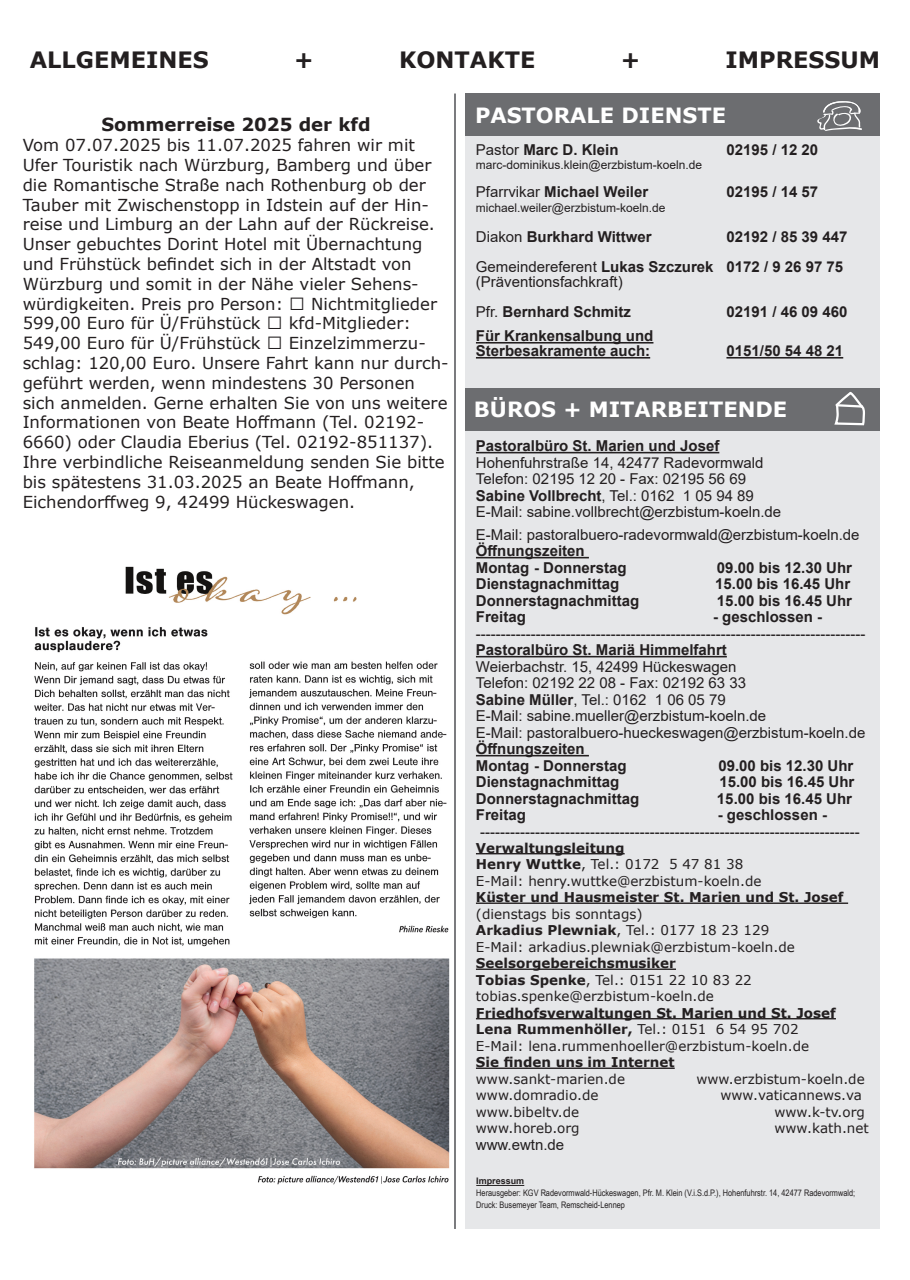
<style>
.page{position:relative;width:910px;height:1280px;background:#fff}
.page>*{position:absolute;margin:0;border:0;box-sizing:border-box;transform-origin:0 0}
.t1{font:700 22.5px "Verdana";color:#231f20}
.t2{font:700 21px "Verdana";color:#fff}
.t3{font:700 18px "Verdana";color:#231f20}
.t4{font:16.5px/19.8px "Verdana";color:#231f20}
.t5{font:15px/16.5px "Arial";color:#231f20}
.t6{font:700 15px/16.5px "Arial";color:#231f20}
.t7{font:13.5px/16.5px "Verdana";color:#231f20}
.t8{font:700 13.5px "Verdana";color:#231f20}
.t9{font:12px "Arial";color:#231f20}
.t10{font:9px/12px "Arial Narrow";color:#231f20}
.t11{font:700 9px "Arial";color:#231f20}
.s1{font-weight:400}
.s2{font-weight:700}
</style>
<div class="page">
<div style="left:466px;top:94px;width:414px;height:1135px;background:#e6e7e9"></div>
<hr style="left:454px;top:94px;width:1px;height:1135px;background:#6c6d70">
<div style="left:466px;top:94px;width:414px;height:42px;background:#6c6d70"></div>
<svg style="left:817px;top:101px;width:45px;height:30px"></svg>
<div style="left:466px;top:388px;width:414px;height:42px;background:#6c6d70"></div>
<svg style="left:834px;top:392px;width:31px;height:34px"></svg>
<hr style="left:455px;top:94px;width:1px;height:1135px;background:#6c6d70">
<hr style="left:476px;top:342px;width:177px;height:2px;background:#231f20">
<hr style="left:476px;top:357px;width:174px;height:2px;background:#231f20">
<hr style="left:726px;top:357px;width:117px;height:2px;background:#231f20">
<hr style="left:476px;top:452px;width:243px;height:1px;background:#231f20">
<hr style="left:476px;top:557px;width:113px;height:1px;background:#231f20">
<hr style="left:476px;top:656px;width:251px;height:1px;background:#231f20">
<hr style="left:476px;top:755px;width:113px;height:1px;background:#231f20">
<hr style="left:476px;top:853px;width:149px;height:1px;background:#231f20">
<hr style="left:476px;top:902px;width:372px;height:2px;background:#231f20">
<hr style="left:476px;top:968px;width:200px;height:2px;background:#231f20">
<hr style="left:476px;top:1018px;width:360px;height:1px;background:#231f20">
<hr style="left:476px;top:1067px;width:199px;height:2px;background:#231f20">
<hr style="left:476px;top:1185px;width:48px;height:1px;background:#231f20">
<img style="left:34px;top:566px;width:416px;height:619px">
<h1 class="t1" style="left:30px;top:44px;width:181px">ALLGEMEINES</h1>
<h1 class="t1" style="left:294px;top:44px;width:21px">+</h1>
<h1 class="t1" style="left:399px;top:44px;width:138px">KONTAKTE</h1>
<h1 class="t1" style="left:621px;top:44px;width:21px">+</h1>
<h1 class="t1" style="left:726px;top:44px;width:156px">IMPRESSUM</h1>
<p class="t2" style="left:475px;top:101px;width:252px">PASTORALE DIENSTE</p>
<p class="t3" style="left:101px;top:112px;width:271px">Sommerreise 2025 der kfd</p>
<p class="t4" style="left:23px;top:135px;width:414px">Vom 07.07.2025 bis 11.07.2025 fahren wir mit Ufer Touristik nach Würzburg, Bamberg und über die Romantische Straße nach Rothenburg ob der Tauber mit Zwischenstopp in Idstein auf der Hin&shy;reise und Limburg an der Lahn auf der Rückreise.<br>Unser gebuchtes Dorint Hotel mit Übernachtung und Frühstück befindet sich in der Altstadt von Würzburg und somit in der Nähe vieler Sehens&shy;würdigkeiten. Preis pro Person:</p>
<p class="t6" style="left:476px;top:142px;width:144px"><span class="s1">Pastor</span> Marc D. Klein</p>
<p class="t6" style="left:726px;top:142px;width:93px">02195 / 12 20</p>
<p class="t9" style="left:476px;top:156px;width:228px">marc-dominikus.klein@erzbistum-koeln.de</p>
<p class="t6" style="left:476px;top:184px;width:174px"><span class="s1">Pfarrvikar</span> Michael Weiler</p>
<p class="t6" style="left:726px;top:184px;width:93px">02195 / 14 57</p>
<p class="t9" style="left:476px;top:200px;width:191px">michael.weiler@erzbistum-koeln.de</p>
<p class="t6" style="left:476px;top:229px;width:177px"><span class="s1">Diakon</span> Burkhard Wittwer</p>
<p class="t6" style="left:476px;top:222px;width:373px;line-height:30px;text-align:right">02192 / 85 39 447<br><span class="s1">Gemeindereferent</span> Lukas Szczurek 0172 / 9 26 97 75</p>
<p class="t5" style="left:476px;top:267px;width:157px;line-height:30px">(Präventionsfachkraft)<br>Pfr. <span class="s2">Bernhard Schmitz</span></p>
<p class="t4" style="left:311px;top:293px;width:127px">Nichtmitglieder</p>
<p class="t6" style="left:726px;top:304px;width:122px">02191 / 46 09 460</p>
<p class="t4" style="left:23px;top:313px;width:240px">599,00 Euro für Ü/Frühstück</p>
<p class="t4" style="left:289px;top:313px;width:124px">kfd-Mitglieder:</p>
<p class="t4" style="left:23px;top:333px;width:240px">549,00 Euro für Ü/Frühstück</p>
<p class="t6" style="left:476px;top:329px;width:179px;line-height:15px">Für Krankensalbung und<br>Sterbesakramente auch:</p>
<p class="t4" style="left:23px;top:333px;width:427px;text-indent:266px">Einzelzimmerzu&shy;schlag: 120,00 Euro. Unsere Fahrt kann nur durch&shy;geführt werden, wenn mindestens 30 Personen sich anmelden. Gerne erhalten Sie von uns weitere Informationen von Beate Hoffmann (Tel. 02192- 6660) oder Claudia Eberius (Tel. 02192-851137).<br>Ihre verbindliche Reiseanmeldung senden Sie bitte bis spätestens 31.03.2025 an Beate Hoffmann, Eichendorffweg 9, 42499 Hückeswagen.</p>
<p class="t6" style="left:726px;top:343px;width:118px">0151/50 54 48 21</p>
<p class="t2" style="left:474px;top:394px;width:315px">BÜROS + MITARBEITENDE</p>
<p class="t6" style="left:476px;top:438px;width:245px">Pastoralbüro St. Marien und Josef</p>
<p class="t5" style="left:476px;top:454px;width:307px">Hohenfuhrstraße 14, 42477 Radevormwald Telefon: 02195 12 20 - Fax: 02195 56 69<br><span class="s2">Sabine Vollbrecht</span>, Tel.: 0162 1 05 94 89<br>E-Mail: sabine.vollbrecht@erzbistum-koeln.de</p>
<p class="t5" style="left:476px;top:526px;width:385px">E-Mail: pastoralbuero-radevormwald@erzbistum-koeln.de</p>
<p class="t6" style="left:476px;top:543px;width:152px">Öffnungszeiten<br>Montag - Donnerstag</p>
<p class="t6" style="left:717px;top:559px;width:137px">09.00 bis 12.30 Uhr</p>
<p class="t6" style="left:476px;top:576px;width:145px">Dienstagnachmittag</p>
<p class="t6" style="left:715px;top:576px;width:137px">15.00 bis 16.45 Uhr</p>
<p class="t6" style="left:476px;top:592px;width:165px">Donnerstagnachmittag</p>
<p class="t6" style="left:717px;top:592px;width:137px">15.00 bis 16.45 Uhr</p>
<p class="t6" style="left:476px;top:609px;width:52px">Freitag</p>
<p class="t6" style="left:713px;top:609px;width:111px">- geschlossen -</p>
<p class="t5" style="left:476px;top:625px;width:391px">------------------------------------------------------------------------------</p>
<p class="t6" style="left:476px;top:642px;width:252px">Pastoralbüro St. Mariä Himmelfahrt</p>
<p class="t5" style="left:476px;top:658px;width:391px">Weierbachstr. 15, 42499 Hückeswagen<br>Telefon: 02192 22 08 - Fax: 02192 63 33<br><span class="s2">Sabine Müller</span>, Tel.: 0162 1 06 05 79<br>E-Mail: sabine.mueller@erzbistum-koeln.de<br>E-Mail: pastoralbuero-hueckeswagen@erzbistum-koeln.de</p>
<p class="t6" style="left:476px;top:741px;width:152px">Öffnungszeiten<br>Montag - Donnerstag</p>
<p class="t6" style="left:718px;top:757px;width:137px">09.00 bis 12.30 Uhr</p>
<p class="t6" style="left:476px;top:774px;width:145px">Dienstagnachmittag</p>
<p class="t6" style="left:719px;top:774px;width:137px">15.00 bis 16.45 Uhr</p>
<p class="t6" style="left:476px;top:790px;width:165px">Donnerstagnachmittag</p>
<p class="t6" style="left:717px;top:790px;width:137px">15.00 bis 16.45 Uhr</p>
<p class="t6" style="left:476px;top:807px;width:52px">Freitag</p>
<p class="t6" style="left:718px;top:807px;width:111px">- geschlossen -</p>
<p class="t5" style="left:480px;top:823px;width:381px">----------------------------------------------------------------------------</p>
<p class="t7" style="left:476px;top:839px;width:287px"><span class="s2">Verwaltungsleitung<br>Henry Wuttke</span>, Tel.: 0172 5 47 81 38<br>E-Mail: henry.wuttke@erzbistum-koeln.de</p>
<p class="t8" style="left:476px;top:888px;width:369px">Küster und Hausmeister St. Marien und St. Josef</p>
<p class="t7" style="left:476px;top:905px;width:320px">(dienstags bis sonntags)<br><span class="s2">Arkadius Plewniak</span>, Tel.: 0177 18 23 129<br>E-Mail: arkadius.plewniak@erzbistum-koeln.de</p>
<p class="t7" style="left:476px;top:955px;width:277px"><span class="s2">Seelsorgebereichsmusiker<br>Tobias Spenke</span>, Tel.: 0151 22 10 83 22 tobias.spenke@erzbistum-koeln.de</p>
<p class="t7" style="left:476px;top:1004px;width:361px"><span class="s2">Friedhofsverwaltungen St. Marien und St. Josef<br>Lena Rummenhöller,</span> Tel.: 0151 6 54 95 702<br>E-Mail: lena.rummenhoeller@erzbistum-koeln.de</p>
<p class="t8" style="left:476px;top:1053px;width:200px">Sie finden uns im Internet</p>
<p class="t7" style="left:476px;top:1070px;width:151px">www.sankt-marien.de</p>
<p class="t7" style="left:696px;top:1070px;width:170px">www.erzbistum-koeln.de</p>
<p class="t7" style="left:476px;top:1087px;width:124px">www.domradio.de</p>
<p class="t7" style="left:720px;top:1087px;width:143px">www.vaticannews.va</p>
<p class="t7" style="left:476px;top:1103px;width:105px">www.bibeltv.de</p>
<p class="t7" style="left:774px;top:1103px;width:92px">www.k-tv.org</p>
<p class="t7" style="left:476px;top:1120px;width:105px">www.horeb.org</p>
<p class="t7" style="left:774px;top:1120px;width:96px">www.kath.net</p>
<p class="t5" style="left:476px;top:1136px;width:90px">www.ewtn.de</p>
<p class="t11" style="left:476px;top:1175px;width:50px">Impressum</p>
<p class="t10" style="left:476px;top:1187px;width:381px">Herausgeber: KGV Radevormwald-Hückeswagen, Pfr. M. Klein (V.i.S.d.P.), Hohenfuhrstr. 14, 42477 Radevormwald;<br>Druck: Busemeyer Team, Remscheid-Lennep</p>
</div>
